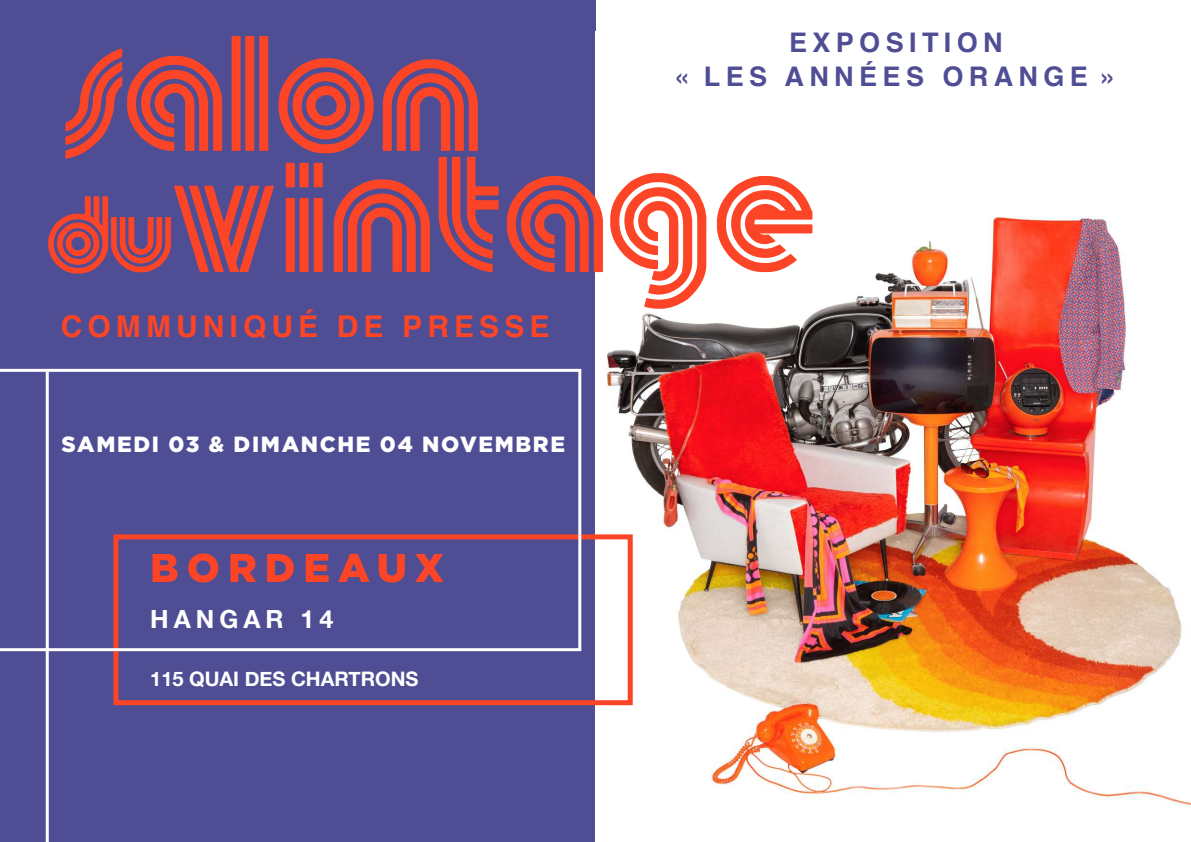
<style>
.page{position:relative;width:1191px;height:842px;background:#fff}
.page>*{position:absolute;margin:0;border:0;box-sizing:border-box;transform-origin:0 0}
.t1{font:900 40px "Gotham";letter-spacing:.2em;color:#fc4526}
.t2{font:700 30px "Helvetica";letter-spacing:.17em;color:#fc4526}
.t3{font:700 27px/34px "Helvetica";letter-spacing:.2em;color:#4f4d94;text-align:center}
.t4{font:700 25px "Helvetica Neue";letter-spacing:.2em;color:#fff}
.t5{font:900 22px "Gotham";letter-spacing:.075em;color:#fff}
.t6{font:700 20px "Helvetica Neue";color:#fff}
</style>
<div class="page">
<div style="left:0;top:0;width:595px;height:842px;background:#4f4d94"></div>
<img style="left:595px;top:210px;width:596px;height:597px">
<div style="left:113px;top:534px;width:519px;height:171px;border:5px solid #fc4526"></div>
<svg style="left:0;top:369px;width:581px;height:282px"></svg>
<svg style="left:65px;top:48px;width:157px;height:111px"></svg>
<svg style="left:232px;top:36px;width:36px;height:115px"></svg>
<svg style="left:278px;top:58px;width:95px;height:95px"></svg>
<svg style="left:383px;top:59px;width:95px;height:92px"></svg>
<svg style="left:286px;top:163px;width:37px;height:109px"></svg>
<svg style="left:334px;top:179px;width:96px;height:93px"></svg>
<svg style="left:439px;top:157px;width:59px;height:115px"></svg>
<svg style="left:507px;top:176px;width:96px;height:96px"></svg>
<svg style="left:610px;top:173px;width:96px;height:136px"></svg>
<svg style="left:717px;top:176px;width:95px;height:96px"></svg>
<svg style="left:48px;top:186px;width:226px;height:88px"></svg>
<hr style="left:46px;top:372px;width:3px;height:470px;background:#fff">
<h2 class="t2" style="left:61px;top:302px;width:490px">COMMUNIQUÉ DE PRESSE</h2>
<p class="t5" style="left:62px;top:431px;width:505px">SAMEDI 03 &amp; DIMANCHE 04 NOVEMBRE</p>
<h1 class="t1" style="left:150px;top:545px;width:295px">BORDEAUX</h1>
<p class="t4" style="left:150px;top:600px;width:185px">HANGAR 14</p>
<p class="t6" style="left:150px;top:663px;width:270px">115 QUAI DES CHARTRONS</p>
<p class="t3" style="left:674px;top:26px;width:444px">EXPOSITION<br>« LES ANNÉES ORANGE »</p>
</div>
